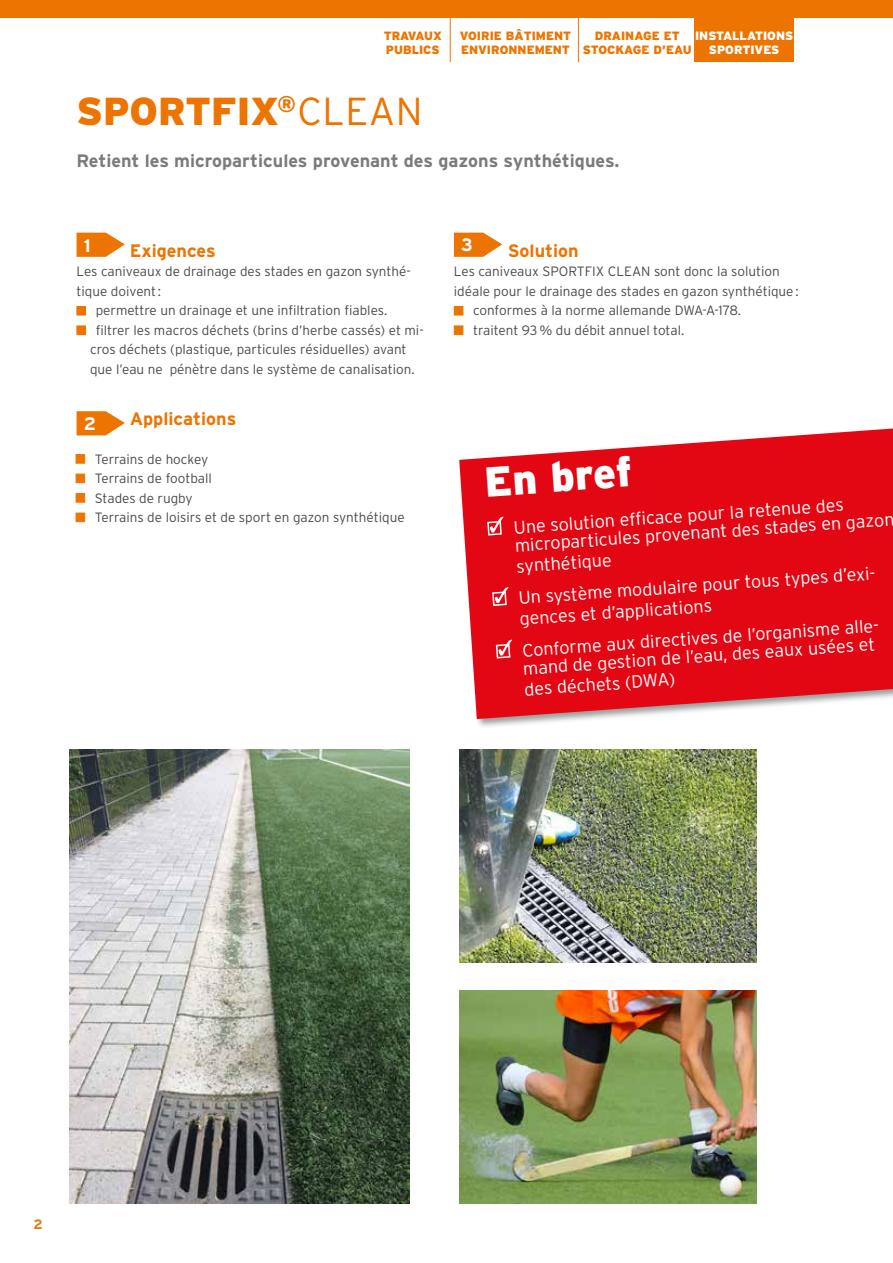
<style>
.page{position:relative;width:893px;height:1263px;background:#fff}
.page>*{position:absolute;margin:0;border:0;box-sizing:border-box;transform-origin:0 0}
.t1{font:900 42px "Interstate";color:#fff}
.t2{font:900 39px "Interstate";color:#ee7402}
.t3{font:300 18px/31.7px "Interstate";color:#fff}
.t4{font:700 18px "Interstate";color:#7c7b7b}
.t5{font:700 18px "Interstate";color:#ee7402}
.t6{font:700 18px "Interstate";color:#fff}
.t7{font:300 13.5px/19.5px "Interstate";color:#4a4a49}
.t8{font:700 13.5px "Interstate";color:#ee7402}
.t9{font:900 12px/14.4px "Interstate";color:#ee7402}
.t10{font:900 12px/14.4px "Interstate";color:#fff;text-align:center}
.s1{font-weight:300}
</style>
<div class="page">
<div style="left:77px;top:306px;width:9px;height:9px;background:#ee7402"></div>
<div style="left:77px;top:326px;width:9px;height:9px;background:#ee7402"></div>
<svg style="left:77px;top:233px;width:48px;height:24px"></svg>
<div style="left:84px;top:237px;width:19px;height:15px;background:#ee7402"></div>
<div style="left:454px;top:306px;width:9px;height:9px;background:#ee7402;border:1px solid #ee7402"></div>
<div style="left:454px;top:326px;width:9px;height:9px;background:#ee7402;border:1px solid #ee7402"></div>
<svg style="left:454px;top:233px;width:48px;height:24px"></svg>
<div style="left:461px;top:234px;width:17px;height:17px;background:#ee7402"></div>
<div style="left:76px;top:454px;width:9px;height:10px;background:#ee7402;border:1px solid #ee7402"></div>
<div style="left:76px;top:474px;width:9px;height:9px;background:#ee7402;border:1px solid #ee7402"></div>
<div style="left:76px;top:493px;width:9px;height:9px;background:#ee7402;border:1px solid #ee7402"></div>
<div style="left:76px;top:513px;width:9px;height:9px;background:#ee7402;border:1px solid #ee7402"></div>
<svg style="left:77px;top:411px;width:48px;height:24px"></svg>
<div style="left:84px;top:412px;width:21px;height:18px;background:#ee7402"></div>
<div style="left:458px;top:426px;width:435px;height:303px;background:#000;opacity:.4"></div>
<svg style="left:459px;top:428px;width:434px;height:291px;background:#e52934"></svg>
<svg style="left:490px;top:517px;width:14px;height:16px"></svg>
<div style="left:487px;top:521px;width:15px;height:14px;border:2px solid #fff"></div>
<svg style="left:495px;top:587px;width:14px;height:16px"></svg>
<div style="left:492px;top:591px;width:15px;height:15px;border:2px solid #fff"></div>
<svg style="left:498px;top:640px;width:14px;height:16px"></svg>
<div style="left:496px;top:644px;width:14px;height:14px;border:2px solid #fff"></div>
<img style="left:459px;top:750px;width:298px;height:212px">
<img style="left:459px;top:991px;width:298px;height:212px">
<img style="left:69px;top:750px;width:341px;height:453px">
<div style="left:694px;top:0;width:100px;height:62px;background:#ee7402"></div>
<hr style="left:578px;top:7px;width:1px;height:55px;background:#ee7402">
<hr style="left:450px;top:7px;width:1px;height:55px;background:#ee7402">
<div style="left:0;top:0;width:893px;height:17px;background:#ee7402"></div>
<p class="t9" style="left:384px;top:28px;width:60px">TRAVAUX<br>PUBLICS</p>
<p class="t9" style="left:460px;top:28px;width:113px">VOIRIE BÂTIMENT<br>ENVIRONNEMENT</p>
<p class="t9" style="left:583px;top:28px;width:110px;text-align:center">DRAINAGE ET<br>STOCKAGE D’EAU</p>
<p class="t10" style="left:695px;top:28px;width:100px">INSTALLATIONS<br>SPORTIVES</p>
<h2 class="t2" style="left:77px;top:89px;width:348px">SPORTFIX<sup>®</sup> <span class="s1">CLEAN</span></h2>
<h3 class="t4" style="left:77px;top:151px;width:544px">Retient les microparticules provenant des gazons synthétiques.</h3>
<h3 class="t6" style="left:461px;top:235px;width:13px">3</h3>
<h3 class="t6" style="left:84px;top:235px;width:8px">1</h3>
<h3 class="t5" style="left:508px;top:241px;width:72px">Solution</h3>
<p class="t7" style="left:454px;top:262px;width:327px">Les caniveaux SPORTFIX CLEAN sont donc la solution</p>
<p class="t7" style="left:454px;top:281px;width:346px">idéale pour le drainage des stades en gazon synthétique :</p>
<p class="t7" style="left:473px;top:301px;width:270px">conformes à la norme allemande DWA-A-178.</p>
<p class="t7" style="left:473px;top:320px;width:213px">traitent 93 % du débit annuel total.</p>
<h3 class="t5" style="left:130px;top:241px;width:88px">Exigences</h3>
<p class="t7" style="left:77px;top:262px;width:336px">Les caniveaux de drainage des stades en gazon synthé-</p>
<p class="t7" style="left:77px;top:281px;width:86px">tique doivent :</p>
<p class="t7" style="left:96px;top:301px;width:293px">permettre un drainage et une infiltration fiables.</p>
<p class="t7" style="left:96px;top:320px;width:330px">filtrer les macros déchets (brins d’herbe cassés) et mi-</p>
<p class="t7" style="left:90px;top:340px;width:318px">cros déchets (plastique, particules résiduelles) avant</p>
<p class="t7" style="left:90px;top:359px;width:326px">que l’eau ne pénètre dans le système de canalisation.</p>
<h3 class="t5" style="left:130px;top:408px;width:108px">Applications</h3>
<p class="t7" style="left:95px;top:449px;width:311px">Terrains de hockey<br>Terrains de football<br>Stades de rugby<br>Terrains de loisirs et de sport en gazon synthétique</p>
<h3 class="t6" style="left:84px;top:413px;width:14px">2</h3>
<h1 class="t1" style="left:483px;top:458px;width:149px;rotate:-4deg">En bref</h1>
<h3 class="t3" style="left:513px;top:518px;width:382px;line-height:18px;rotate:-4deg">Une solution effi cace pour la retenue des microparticules provenant des stades en gazon</h3>
<h3 class="t3" style="left:515px;top:550px;width:362px;rotate:-4deg">synthétique<br>Un système modulaire pour tous types d’exi-</h3>
<h3 class="t3" style="left:518px;top:603px;width:363px;rotate:-4deg">gences et d’applications<br>Conforme aux directives de l’organisme alle-</h3>
<h3 class="t3" style="left:522px;top:658px;width:354px;line-height:21px;rotate:-4deg">mand de gestion de l’eau, des eaux usées et des déchets (DWA)</h3>
<p class="t8" style="left:34px;top:1217px;width:11px">2</p>
</div>
